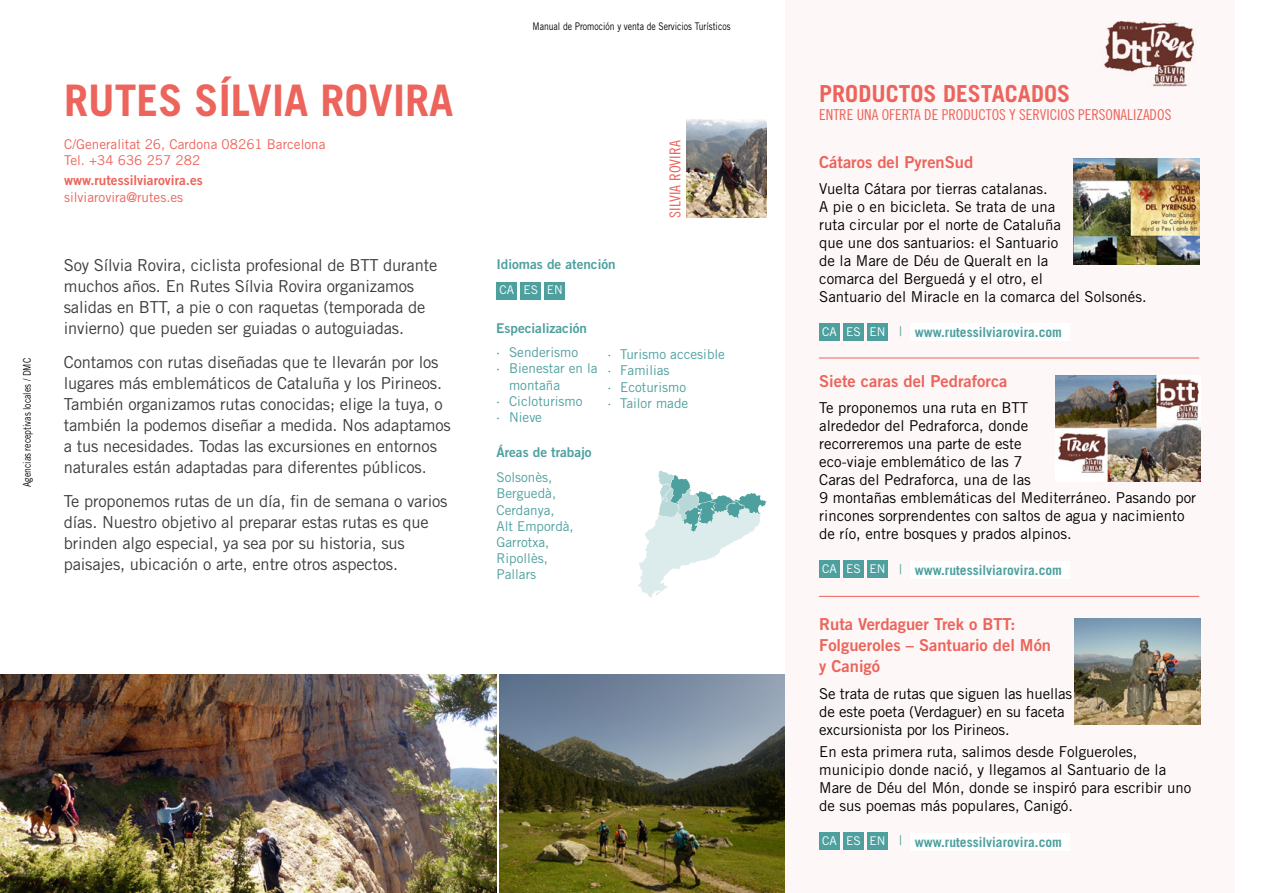
<style>
.page{position:relative;width:1263px;height:893px;background:#fff}
.page>*{position:absolute;margin:0;border:0;box-sizing:border-box;transform-origin:0 0}
.t1{font:700 43.5px "Trade Gothic LT Std";color:#ec645b}
.t2{font:700 23.4px "Trade Gothic LT Std";color:#ec645b}
.t3{font:16.5px/21px "Trade Gothic LT Std";letter-spacing:-.01em;color:#3c3c3b}
.t4{font:16.5px/21px "Trade Gothic LT Std Bd 2";color:#ec645b}
.t5{font:15px/18px "Trade Gothic LT Std";color:#000}
.t6{font:15px "Trade Gothic LT Std Cn 18";color:#ec645b}
.t7{font:15px "Trade Gothic LT Std Cn 18";color:#ec645b;scale:1.04 1}
.t8{font:13.5px/16.2px "Trade Gothic LT Std";color:#4ea09f}
.t9{font:700 13.5px "Trade Gothic LT Std";color:#4ea09f}
.t10{font:13.5px/16.2px "Trade Gothic LT Std";color:#ec645b}
.t11{font:13.5px "Trade Gothic LT Std Bd 2";color:#4ea09f}
.t12{font:13.5px "Trade Gothic LT Std Bd 2";color:#ec645b}
.t13{font:12px "Trade Gothic LT Std";color:#fff}
.t14{font:10.5px "Trade Gothic LT Std";color:#000;scale:.82 1}
.t15{font:10.5px "Trade Gothic LT Std";color:#3c3c3b}
.s1{font-weight:400;font-size:12px;color:#fff}
.s2{font-weight:400}
</style>
<div class="page">
<div style="left:785px;top:0;width:449px;height:893px;background:#fef7f7"></div>
<div style="left:496px;top:282px;width:21px;height:17px;background:#4ea09f"></div>
<div style="left:520px;top:282px;width:21px;height:18px;background:#4ea09f"></div>
<div style="left:545px;top:282px;width:20px;height:17px;background:#4ea09f"></div>
<img style="left:1104px;top:22px;width:91px;height:64px">
<div style="left:819px;top:323px;width:21px;height:18px;background:#4ea09f"></div>
<div style="left:843px;top:323px;width:21px;height:18px;background:#4ea09f"></div>
<div style="left:867px;top:323px;width:21px;height:18px;background:#4ea09f"></div>
<div style="left:910px;top:324px;width:159px;height:17px;background:#fff"></div>
<div style="left:819px;top:560px;width:21px;height:18px;background:#4ea09f"></div>
<div style="left:843px;top:560px;width:21px;height:18px;background:#4ea09f"></div>
<div style="left:867px;top:560px;width:21px;height:18px;background:#4ea09f"></div>
<div style="left:910px;top:561px;width:159px;height:18px;background:#fff"></div>
<div style="left:819px;top:832px;width:21px;height:18px;background:#4ea09f"></div>
<div style="left:843px;top:832px;width:21px;height:18px;background:#4ea09f"></div>
<div style="left:867px;top:832px;width:21px;height:18px;background:#4ea09f"></div>
<div style="left:910px;top:833px;width:159px;height:17px;background:#fff"></div>
<svg style="left:638px;top:471px;width:129px;height:127px"></svg>
<img style="left:687px;top:119px;width:80px;height:99px">
<img style="left:500px;top:674px;width:285px;height:219px">
<img style="left:0;top:674px;width:496px;height:219px">
<hr style="left:819px;top:358px;width:380px;height:1px;background:#ec645b">
<hr style="left:819px;top:596px;width:380px;height:1px;background:#ec645b">
<img style="left:1075px;top:618px;width:126px;height:107px">
<img style="left:1055px;top:375px;width:146px;height:107px">
<img style="left:1073px;top:158px;width:126px;height:107px">
<p class="t14" style="left:21px;top:487px;width:159px;rotate:-90deg">Agencias receptivas locales / DMC</p>
<h1 class="t1" style="left:64px;top:74px;width:391px">RUTES SÍLVIA ROVIRA</h1>
<p class="t10" style="left:64px;top:136px;width:263px">C/Generalitat 26, Cardona 08261 Barcelona<br>Tel. +34 636 257 282</p>
<p class="t12" style="left:64px;top:172px;width:140px">www.rutessilviarovira.es</p>
<p class="t10" style="left:64px;top:189px;width:121px">silviarovira@rutes.es</p>
<p class="t3" style="left:64px;top:255px;width:375px">Soy Sílvia Rovira, ciclista profesional de BTT durante muchos años. En Rutes Sílvia Rovira organizamos salidas en BTT, a pie o con raquetas (temporada de invierno) que pueden ser guiadas o autoguiadas.</p>
<p class="t3" style="left:64px;top:352px;width:388px">Contamos con rutas diseñadas que te llevarán por los lugares más emblemáticos de Cataluña y los Pirineos.<br>También organizamos rutas conocidas; elige la tuya, o también la podemos diseñar a medida. Nos adaptamos a tus necesidades. Todas las excursiones en entornos naturales están adaptadas para diferentes públicos.</p>
<p class="t3" style="left:64px;top:490px;width:385px">Te proponemos rutas de un día, fin de semana o varios días. Nuestro objetivo al preparar estas rutas es que brinden algo especial, ya sea por su historia, sus paisajes, ubicación o arte, entre otros aspectos.</p>
<p class="t14" style="left:532px;top:20px;width:243px">Manual de Promoción y venta de Servicios Turísticos</p>
<p class="t11" style="left:496px;top:256px;width:121px">Idiomas de atención</p>
<p class="t13" style="left:499px;top:283px;width:65px">CA ES EN</p>
<p class="t7" style="left:666px;top:218px;width:76px;rotate:-90deg">SILVIA ROVIRA</p>
<p class="t11" style="left:496px;top:319px;width:92px">Especialización</p>
<p class="t8" style="left:496px;top:344px;width:83px">· Senderismo</p>
<p class="t8" style="left:496px;top:360px;width:103px">· Bienestar en la</p>
<p class="t8" style="left:509px;top:377px;width:53px">montaña</p>
<p class="t8" style="left:496px;top:393px;width:88px">· Cicloturismo</p>
<p class="t8" style="left:496px;top:409px;width:47px">· Nieve</p>
<p class="t11" style="left:496px;top:444px;width:97px">Áreas de trabajo</p>
<p class="t8" style="left:496px;top:469px;width:79px">Solsonès,<br>Berguedà,<br>Cerdanya,<br>Alt Empordà,<br>Garrotxa,<br>Ripollès,<br>Pallars</p>
<p class="t8" style="left:607px;top:346px;width:119px">· Turismo accesible · Familias<br>· Ecoturismo<br>· Tailor made</p>
<p class="t15" style="left:16px;top:867px;width:14px">14</p>
<h2 class="t2" style="left:819px;top:79px;width:252px">PRODUCTOS DESTACADOS</h2>
<p class="t6" style="left:819px;top:106px;width:354px">ENTRE UNA OFERTA DE PRODUCTOS Y SERVICIOS PERSONALIZADOS</p>
<p class="t4" style="left:819px;top:151px;width:155px">Cátaros del PyrenSud</p>
<p class="t5" style="left:819px;top:180px;width:329px">Vuelta Cátara por tierras catalanas.<br>A pie o en bicicleta. Se trata de una<br>ruta circular por el norte de Cataluña<br>que une dos santuarios: el Santuario<br>de la Mare de Déu de Queralt en la<br>comarca del Berguedá y el otro, el<br>Santuario del Miracle en la comarca del Solsonés.</p>
<p class="t9" style="left:822px;top:324px;width:241px"><span class="s1">CA ES EN</span> <span class="s2">|</span> www.rutessilviarovira.com</p>
<p class="t4" style="left:819px;top:370px;width:190px">Siete caras del Pedraforca</p>
<p class="t5" style="left:819px;top:399px;width:379px">Te proponemos una ruta en BTT<br>alrededor del Pedraforca, donde<br>recorreremos una parte de este<br>eco-viaje emblemático de las 7<br>Caras del Pedraforca, una de las<br>9 montañas emblemáticas del Mediterráneo. Pasando por rincones sorprendentes con saltos de agua y nacimiento de río, entre bosques y prados alpinos.</p>
<p class="t9" style="left:822px;top:561px;width:241px"><span class="s1">CA ES EN</span> <span class="s2">|</span> www.rutessilviarovira.com</p>
<p class="t4" style="left:819px;top:614px;width:233px">Ruta Verdaguer Trek o BTT:<br>Folgueroles – Santuario del Món y Canigó</p>
<p class="t5" style="left:819px;top:684px;width:254px">Se trata de rutas que siguen las huellas de este poeta (Verdaguer) en su faceta excursionista por los Pirineos.</p>
<p class="t5" style="left:819px;top:743px;width:374px">En esta primera ruta, salimos desde Folgueroles, municipio donde nació, y llegamos al Santuario de la Mare de Déu del Món, donde se inspiró para escribir uno de sus poemas más populares, Canigó.</p>
<p class="t9" style="left:822px;top:833px;width:241px"><span class="s1">CA ES EN</span> <span class="s2">|</span> www.rutessilviarovira.com</p>
</div>
